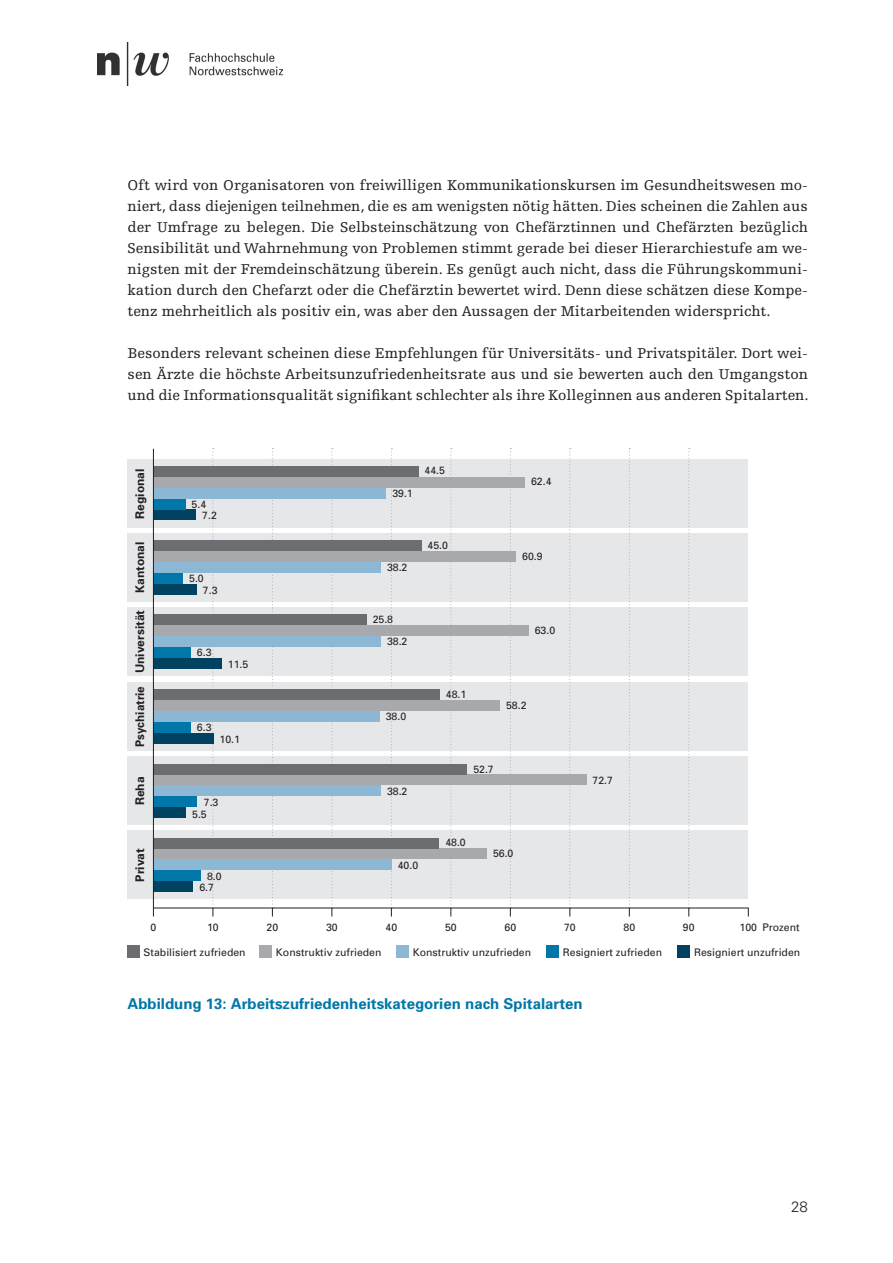
<style>
.page{position:relative;width:893px;height:1263px;background:#fff}
.page>*{position:absolute;margin:0;border:0;box-sizing:border-box;transform-origin:0 0}
.t1{font:15px/21px "Egyptienne F";color:#231f20;text-align:justify}
.t2{font:700 15px "Univers";color:#0077a8}
.t3{font:300 15px "Univers";color:#231f20}
.t4{font:700 12px "Univers";color:#231f20}
.t5{font:10.5px/11.4px "Univers";color:#231f20}
</style>
<div class="page">
<img style="left:97px;top:43px;width:186px;height:42px">
<div style="left:127px;top:459px;width:621px;height:68px;background:#e6e7e9"></div>
<div style="left:127px;top:533px;width:621px;height:68px;background:#e6e7e9"></div>
<div style="left:127px;top:608px;width:621px;height:68px;background:#e6e7e9"></div>
<div style="left:127px;top:683px;width:621px;height:68px;background:#e6e7e9"></div>
<div style="left:127px;top:757px;width:621px;height:68px;background:#e6e7e9"></div>
<div style="left:127px;top:831px;width:621px;height:68px;background:#e6e7e9"></div>
<div style="left:153px;top:509px;width:43px;height:11px;background:#00425f"></div>
<div style="left:153px;top:584px;width:44px;height:11px;background:#00425f"></div>
<div style="left:153px;top:658px;width:69px;height:11px;background:#00425f"></div>
<div style="left:153px;top:733px;width:60px;height:11px;background:#00425f"></div>
<div style="left:153px;top:807px;width:33px;height:11px;background:#00425f"></div>
<div style="left:153px;top:881px;width:40px;height:11px;background:#00425f"></div>
<div style="left:153px;top:498px;width:32px;height:11px;background:#0077a8"></div>
<div style="left:153px;top:573px;width:30px;height:11px;background:#0077a8"></div>
<div style="left:153px;top:647px;width:38px;height:11px;background:#0077a8"></div>
<div style="left:153px;top:722px;width:38px;height:11px;background:#0077a8"></div>
<div style="left:153px;top:796px;width:44px;height:11px;background:#0077a8"></div>
<div style="left:153px;top:870px;width:48px;height:11px;background:#0077a8"></div>
<div style="left:153px;top:487px;width:233px;height:11px;background:#8cb7d5"></div>
<div style="left:153px;top:562px;width:228px;height:11px;background:#8cb7d5"></div>
<div style="left:153px;top:636px;width:228px;height:11px;background:#8cb7d5"></div>
<div style="left:153px;top:711px;width:226px;height:11px;background:#8cb7d5"></div>
<div style="left:153px;top:785px;width:228px;height:11px;background:#8cb7d5"></div>
<div style="left:153px;top:859px;width:238px;height:11px;background:#8cb7d5"></div>
<div style="left:153px;top:476px;width:372px;height:11px;background:#a8a9ad"></div>
<div style="left:153px;top:551px;width:363px;height:11px;background:#a8a9ad"></div>
<div style="left:153px;top:625px;width:375px;height:11px;background:#a8a9ad"></div>
<div style="left:153px;top:700px;width:347px;height:11px;background:#a8a9ad"></div>
<div style="left:153px;top:774px;width:433px;height:11px;background:#a8a9ad"></div>
<div style="left:153px;top:848px;width:334px;height:11px;background:#a8a9ad"></div>
<div style="left:153px;top:465px;width:265px;height:11px;background:#6c6d70"></div>
<div style="left:153px;top:540px;width:268px;height:11px;background:#6c6d70"></div>
<div style="left:153px;top:614px;width:213px;height:11px;background:#6c6d70"></div>
<div style="left:153px;top:689px;width:287px;height:11px;background:#6c6d70"></div>
<div style="left:153px;top:763px;width:314px;height:11px;background:#6c6d70"></div>
<div style="left:153px;top:837px;width:286px;height:11px;background:#6c6d70"></div>
<div style="left:127px;top:945px;width:13px;height:13px;background:#6c6d70"></div>
<div style="left:396px;top:945px;width:12px;height:13px;background:#8cb7d5"></div>
<div style="left:677px;top:945px;width:13px;height:13px;background:#00425f"></div>
<div style="left:259px;top:945px;width:13px;height:13px;background:#a8a9ad"></div>
<div style="left:546px;top:945px;width:13px;height:13px;background:#0077a8"></div>
<hr style="left:153px;top:908px;width:596px;height:1px;background:#231f20">
<hr style="left:153px;top:449px;width:1px;height:459px;background:#231f20">
<svg style="left:629px;top:448px;width:1px;height:468px"></svg>
<svg style="left:510px;top:448px;width:1px;height:468px"></svg>
<svg style="left:391px;top:448px;width:1px;height:468px"></svg>
<svg style="left:272px;top:448px;width:1px;height:468px"></svg>
<svg style="left:212px;top:448px;width:2px;height:468px"></svg>
<svg style="left:331px;top:448px;width:2px;height:468px"></svg>
<svg style="left:450px;top:448px;width:2px;height:468px"></svg>
<svg style="left:569px;top:448px;width:2px;height:468px"></svg>
<svg style="left:688px;top:448px;width:2px;height:468px"></svg>
<p class="t1" style="left:128px;top:175px;width:682px">Oft wird von Organisatoren von freiwilligen Kommunikationskursen im Gesundheitswesen mo&shy;niert, dass diejenigen teilnehmen, die es am wenigsten nötig hätten. Dies scheinen die Zahlen aus der Umfrage zu belegen. Die Selbsteinschätzung von Chefärztinnen und Chefärzten bezüglich Sensibilität und Wahrnehmung von Problemen stimmt gerade bei dieser Hierarchiestufe am we&shy;nigsten mit der Fremdeinschätzung überein. Es genügt auch nicht, dass die Führungskommuni&shy;kation durch den Chefarzt oder die Chefärztin bewertet wird. Denn diese schätzen diese Kompe&shy;tenz mehrheitlich als positiv ein, was aber den Aussagen der Mitarbeitenden widerspricht.</p>
<p class="t1" style="left:128px;top:343px;width:682px">Besonders relevant scheinen diese Empfehlungen für Universitäts- und Privatspitäler. Dort wei&shy;sen Ärzte die höchste Arbeitsunzufriedenheitsrate aus und sie bewerten auch den Umgangston und die Informationsqualität signifikant schlechter als ihre Kolleginnen aus anderen Spitalarten.</p>
<p class="t4" style="left:132px;top:519px;width:52px;rotate:-90deg">Regional</p>
<p class="t4" style="left:132px;top:593px;width:53px;rotate:-90deg">Kantonal</p>
<p class="t4" style="left:132px;top:673px;width:65px;rotate:-90deg">Universität</p>
<p class="t4" style="left:132px;top:747px;width:62px;rotate:-90deg">Psychiatrie</p>
<p class="t4" style="left:132px;top:805px;width:30px;rotate:-90deg">Reha</p>
<p class="t4" style="left:132px;top:882px;width:35px;rotate:-90deg">Privat</p>
<p class="t5" style="left:202px;top:498px;width:16px;text-indent:-11px">5.4<br>7.2</p>
<p class="t5" style="left:203px;top:572px;width:16px;text-indent:-14px">5.0<br>7.3</p>
<p class="t5" style="left:197px;top:647px;width:16px">6.3</p>
<p class="t5" style="left:228px;top:658px;width:22px">11.5</p>
<p class="t5" style="left:197px;top:722px;width:16px">6.3</p>
<p class="t5" style="left:220px;top:733px;width:22px">10.1</p>
<p class="t5" style="left:192px;top:797px;width:28px;text-indent:12px">7.3<br>5.5</p>
<p class="t5" style="left:199px;top:870px;width:24px;text-indent:8px">8.0<br>6.7</p>
<p class="t5" style="left:392px;top:487px;width:22px">39.1</p>
<p class="t5" style="left:424px;top:465px;width:22px">44.5</p>
<p class="t5" style="left:387px;top:561px;width:22px">38.2</p>
<p class="t5" style="left:427px;top:539px;width:22px">45.0</p>
<p class="t5" style="left:373px;top:613px;width:22px">25.8</p>
<p class="t5" style="left:387px;top:636px;width:22px">38.2</p>
<p class="t5" style="left:531px;top:476px;width:22px">62.4</p>
<p class="t5" style="left:522px;top:550px;width:22px">60.9</p>
<p class="t5" style="left:535px;top:624px;width:22px">63.0</p>
<p class="t5" style="left:386px;top:711px;width:22px">38.0</p>
<p class="t5" style="left:387px;top:785px;width:22px">38.2</p>
<p class="t5" style="left:398px;top:859px;width:22px">40.0</p>
<p class="t5" style="left:446px;top:688px;width:22px">48.1</p>
<p class="t5" style="left:506px;top:699px;width:22px">58.2</p>
<p class="t5" style="left:473px;top:763px;width:22px">52.7</p>
<p class="t5" style="left:445px;top:837px;width:22px">48.0</p>
<p class="t5" style="left:493px;top:848px;width:22px">56.0</p>
<p class="t5" style="left:592px;top:774px;width:22px">72.7</p>
<p class="t5" style="left:150px;top:921px;width:7px">0</p>
<p class="t5" style="left:207px;top:921px;width:13px">10</p>
<p class="t5" style="left:267px;top:921px;width:13px">20</p>
<p class="t5" style="left:326px;top:921px;width:13px">30</p>
<p class="t5" style="left:386px;top:921px;width:13px">40</p>
<p class="t5" style="left:445px;top:921px;width:13px">50</p>
<p class="t5" style="left:504px;top:921px;width:13px">60</p>
<p class="t5" style="left:564px;top:921px;width:13px">70</p>
<p class="t5" style="left:623px;top:921px;width:13px">80</p>
<p class="t5" style="left:683px;top:921px;width:13px">90</p>
<p class="t5" style="left:739px;top:921px;width:62px">100 Prozent</p>
<p class="t5" style="left:144px;top:946px;width:104px">Stabilisiert zufrieden</p>
<p class="t5" style="left:276px;top:946px;width:107px">Konstruktiv zufrieden</p>
<p class="t5" style="left:413px;top:946px;width:120px">Konstruktiv unzufrieden</p>
<p class="t5" style="left:563px;top:946px;width:101px">Resigniert zufrieden</p>
<p class="t5" style="left:694px;top:946px;width:108px">Resigniert unzufriden</p>
<p class="t2" style="left:128px;top:994px;width:457px">Abbildung 13: Arbeitszufriedenheitskategorien nach Spitalarten</p>
<p class="t3" style="left:791px;top:1197px;width:18px">28</p>
</div>
